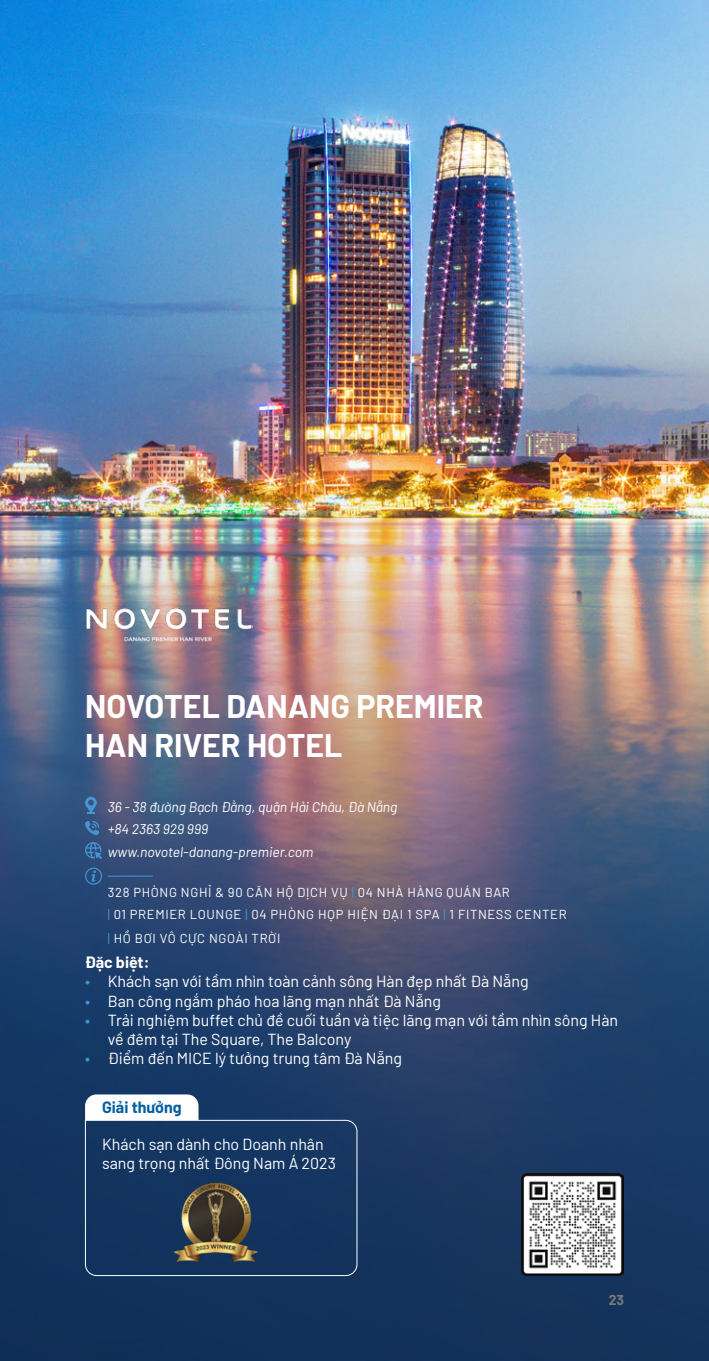
<style>
.page{position:relative;width:709px;height:1361px;background:#fff}
.page>*{position:absolute;margin:0;border:0;box-sizing:border-box;transform-origin:0 0}
.TITLE_White_14{font:700 32px "Barlow";color:#fff}
.Body_8_WHITE{font:16px/19.2px "Barlow";color:#fff}
.Bold_8{font:700 16px "Barlow";color:#0060a0}
.Bold_8-2{font:700 16px "Barlow";letter-spacing:-.005em;color:#fff}
.INFO_7_WHITE{font:italic 14px "Barlow";color:#fff}
.t1{font:700 14px "Barlow";color:#7a797a}
.Body_8{font:13px "Barlow";letter-spacing:.05em;color:#fff}
.s1{color:#4397d2}
</style>
<div class="page">
<img style="left:0;top:0;width:709px;height:1361px">
<svg style="left:85px;top:796px;width:12px;height:18px"></svg>
<svg style="left:85px;top:842px;width:17px;height:17px"></svg>
<svg style="left:85px;top:820px;width:14px;height:15px"></svg>
<svg style="left:85px;top:867px;width:17px;height:17px"></svg>
<hr style="left:108px;top:875px;width:45px;height:1px;background:#4397d2">
<div style="left:85px;top:1119px;width:273px;height:157px;background:#133560"></div>
<svg style="left:85px;top:1094px;width:113px;height:26px"></svg>
<img style="left:522px;top:1174px;width:102px;height:102px">
<img style="left:159px;top:1168px;width:114px;height:102px">
<img style="left:85px;top:601px;width:167px;height:45px">
<p class="TITLE_White_14" style="left:85px;top:683px;width:400px">NOVOTEL DANANG PREMIER</p>
<p class="TITLE_White_14" style="left:85px;top:721px;width:259px">HAN RIVER HOTEL</p>
<p class="INFO_7_WHITE" style="left:108px;top:796px;width:291px">36 - 38 đường Bạch Đằng, quận Hải Châu, Đà Nẵng</p>
<p class="INFO_7_WHITE" style="left:108px;top:819px;width:102px">+84 2363 929 999</p>
<p class="INFO_7_WHITE" style="left:108px;top:841px;width:207px">www.novotel-danang-premier.com</p>
<p class="Body_8" style="left:108px;top:883px;width:403px">328 PHÒNG NGHỈ &amp; 90 CĂN HỘ DỊCH VỤ <span class="s1">|</span> 04 NHÀ HÀNG QUÁN BAR</p>
<p class="Body_8" style="left:108px;top:904px;width:460px"><span class="s1">|</span> 01 PREMIER LOUNGE <span class="s1">|</span> 04 PHÒNG HỌP HIỆN ĐẠI 1 SPA <span class="s1">|</span> 1 FITNESS CENTER</p>
<p class="Body_8" style="left:108px;top:929px;width:174px"><span class="s1">|</span> HỒ BƠI VÔ CỰC NGOÀI TRỜI</p>
<p class="Bold_8-2" style="left:85px;top:950px;width:66px">Đặc biệt:</p>
<p class="Body_8_WHITE" style="left:85px;top:971px;width:445px"><span class="s1">•</span> Khách sạn với tầm nhìn toàn cảnh sông Hàn đẹp nhất Đà Nẵng</p>
<p class="Body_8_WHITE" style="left:85px;top:990px;width:357px"><span class="s1">•</span> Ban công ngắm pháo hoa lãng mạn nhất Đà Nẵng</p>
<p class="Body_8_WHITE" style="left:108px;top:1009px;width:512px;text-indent:-23px"><span class="s1">•</span> Trải nghiệm buffet chủ đề cuối tuần và tiệc lãng mạn với tầm nhìn sông Hàn về đêm tại The Square, The Balcony</p>
<p class="Body_8_WHITE" style="left:85px;top:1047px;width:318px"><span class="s1">•</span> Điểm đến MICE lý tưởng trung tâm Đà Nẵng</p>
<p class="Bold_8" style="left:102px;top:1095px;width:81px">Giải thưởng</p>
<p class="Body_8_WHITE" style="left:102px;top:1133px;width:235px">Khách sạn dành cho Doanh nhân sang trọng nhất Đông Nam Á 2023</p>
<p class="t1" style="left:608px;top:1290px;width:17px">23</p>
</div>
